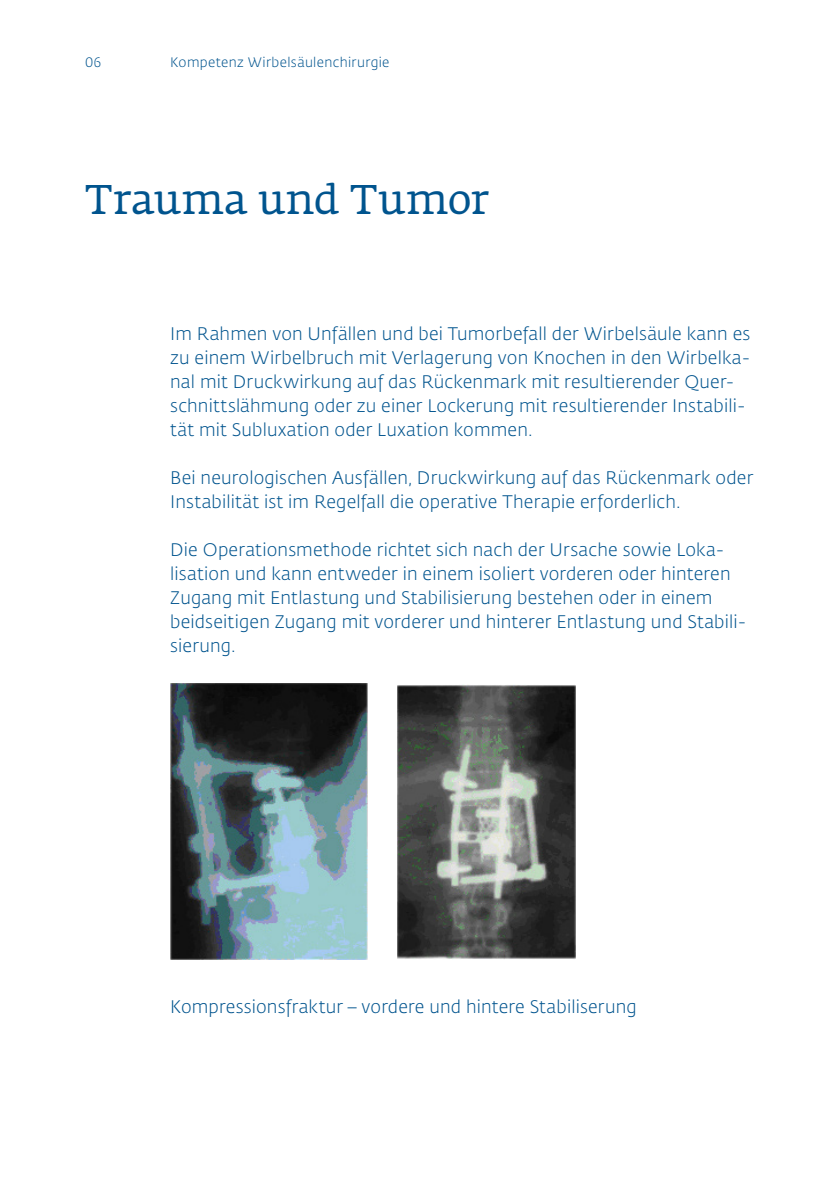
<style>
.page{position:relative;width:840px;height:1191px;background:#fff}
.page>*{position:absolute;margin:0;border:0;box-sizing:border-box;transform-origin:0 0}
.Kern_HL2{font:41px "Fedra Serif A Std";letter-spacing:.015em;color:#00548e}
.t1{font:300 18px/24px "Fedra Sans Std";letter-spacing:.01em;color:#00548e}
.Kern_Text_klein{font:300 13.6px "Fedra Sans Std";letter-spacing:.025em;color:#00548e}
</style>
<div class="page">
<img style="left:170px;top:684px;width:197px;height:276px">
<img style="left:397px;top:684px;width:177px;height:275px">
<p class="Kern_Text_klein" style="left:85px;top:54px;width:17px">06</p>
<p class="Kern_Text_klein" style="left:170px;top:54px;width:221px">Kompetenz Wirbelsäulenchirurgie</p>
<p class="Kern_HL2" style="left:85px;top:174px;width:405px">Trauma und Tumor</p>
<p class="t1" style="left:170px;top:322px;width:581px">Im Rahmen von Unfällen und bei Tumorbefall der Wirbelsäule kann es zu einem Wirbelbruch mit Verlagerung von Knochen in den Wirbelka&shy;nal mit Druckwirkung auf das Rückenmark mit resultierender Quer&shy;schnittslähmung oder zu einer Lockerung mit resultierender Instabili&shy;tät mit Subluxation oder Luxation kommen.</p>
<p class="t1" style="left:170px;top:466px;width:584px">Bei neurologischen Ausfällen, Druckwirkung auf das Rückenmark oder<br>Instabilität ist im Regelfall die operative Therapie erforderlich.</p>
<p class="t1" style="left:170px;top:538px;width:577px">Die Operationsmethode richtet sich nach der Ursache sowie Loka&shy;lisation und kann entweder in einem isoliert vorderen oder hinteren Zugang mit Entlastung und Stabilisierung bestehen oder in einem beidseitigen Zugang mit vorderer und hinterer Entlastung und Stabili&shy;sierung.</p>
<p class="t1" style="left:170px;top:994px;width:467px">Kompressionsfraktur – vordere und hintere Stabiliserung</p>
</div>
